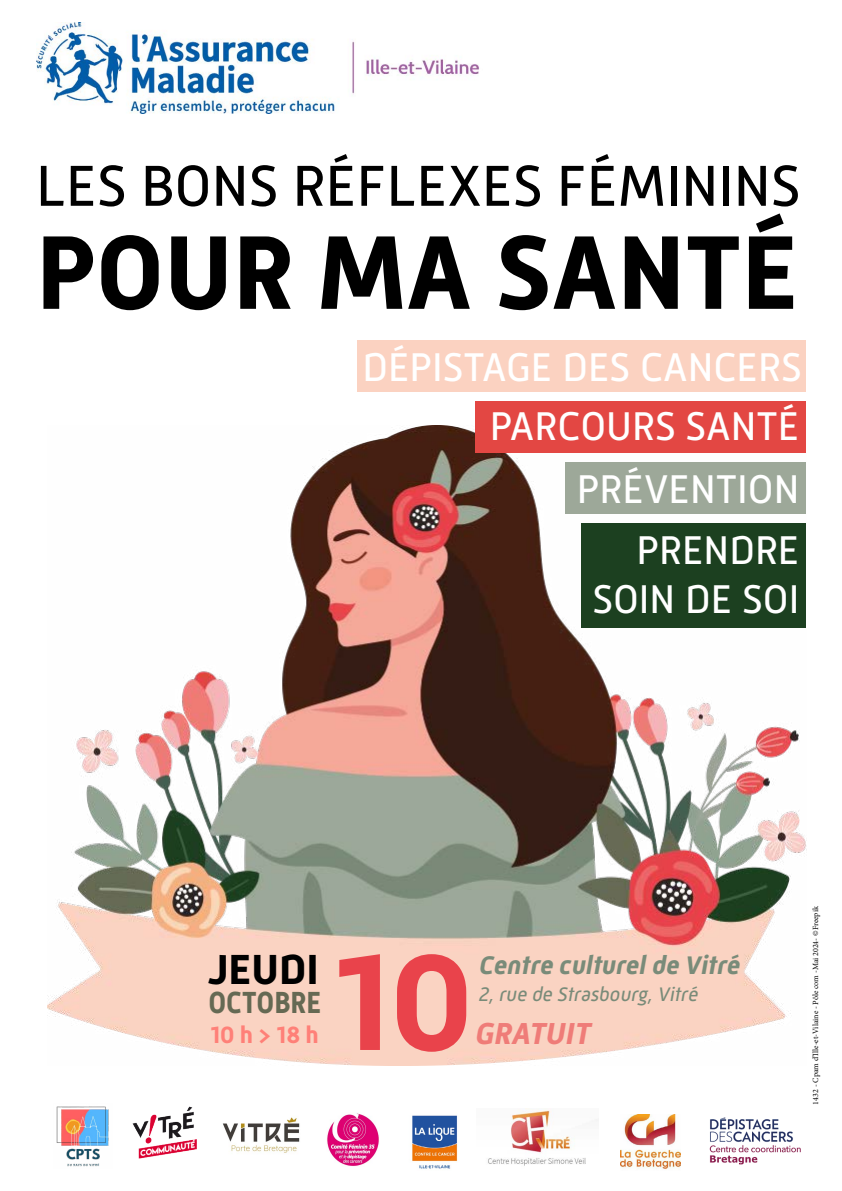
<style>
.page{position:relative;width:842px;height:1191px;background:#fff}
.page>*{position:absolute;margin:0;border:0;box-sizing:border-box;transform-origin:0 0}
.t1{font:700 139px "Mic 32 New";color:#e9434b}
.t2{font:700 107px "Mic 32 New";color:#000}
.t3{font:59px "Mic 32 New";color:#000}
.t4{font:700 43px "Mic 32 New";color:#000}
.t5{font:41px/62.4px "Mic 32 New";color:#fff;text-align:right}
.t6{font:700 31.2px "Mic 32 New";color:#656953;scale:.89 1}
.t7{font:italic 700 31px "Mic 32 New";color:#ef7c78}
.t8{font:italic 700 26px "Mic 32 New";color:#798b79}
.t9{font:700 24px "Mic 32 New";color:#ff8078}
.t10{font:italic 20px "Mic 32 New";color:#798b79}
.t11{font:8px "Minion Pro";color:#000}
</style>
<div class="page">
<img style="left:47px;top:425px;width:759px;height:640px">
<div style="left:357px;top:340px;width:449px;height:52px;background:#fbd2c1"></div>
<div style="left:475px;top:401px;width:331px;height:52px;background:#e34743"></div>
<div style="left:566px;top:462px;width:240px;height:51px;background:#9da899"></div>
<div style="left:581px;top:523px;width:225px;height:105px;background:#1c4020"></div>
<img style="left:36px;top:23px;width:443px;height:90px">
<img style="left:327px;top:1113px;width:52px;height:53px">
<img style="left:412px;top:1115px;width:46px;height:54px">
<img style="left:709px;top:1117px;width:92px;height:47px">
<img style="left:56px;top:1106px;width:53px;height:61px">
<img style="left:488px;top:1108px;width:110px;height:58px">
<img style="left:620px;top:1114px;width:60px;height:56px">
<img style="left:132px;top:1106px;width:65px;height:53px">
<img style="left:223px;top:1117px;width:77px;height:36px">
<h3 class="t3" style="left:36px;top:152px;width:766px">LES BONS RÉFLEXES FÉMININS</h3>
<h2 class="t2" style="left:36px;top:211px;width:764px">POUR MA SANTÉ</h2>
<p class="t5" style="left:362px;top:336px;width:441px">DÉPISTAGE DES CANCERS</p>
<p class="t5" style="left:490px;top:395px;width:311px">PARCOURS SANTÉ<br>PRÉVENTION</p>
<p class="t5" style="left:592px;top:525px;width:209px;line-height:49.2px">PRENDRE<br>SOIN DE SOI</p>
<p class="t4" style="left:208px;top:945px;width:112px">JEUDI</p>
<p class="t6" style="left:208px;top:984px;width:128px">OCTOBRE</p>
<p class="t9" style="left:210px;top:1021px;width:110px">10 h &gt; 18 h</p>
<h1 class="t1" style="left:334px;top:922px;width:141px">10</h1>
<p class="t8" style="left:478px;top:950px;width:268px">Centre culturelde Vitré</p>
<p class="t10" style="left:478px;top:982px;width:225px">2,rue de Strasbourg,Vitré</p>
<p class="t7" style="left:474px;top:1016px;width:123px">GRATUIT</p>
<p class="t11" style="left:810px;top:1104px;width:200px;rotate:-90deg">1432 - Cpam d’Ille-et-Vilaine - Pôle com -Mai 2024- ©Freepik</p>
</div>
